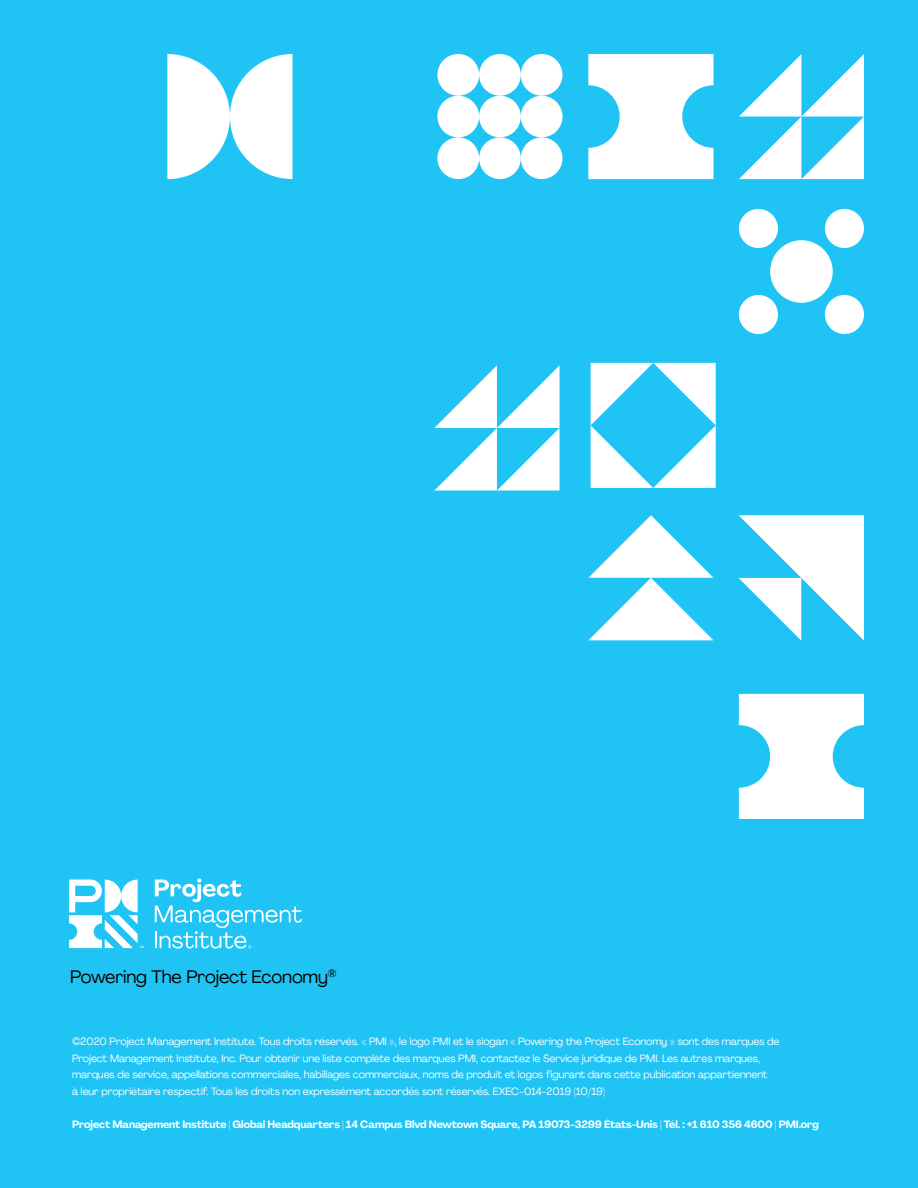
<style>
.page{position:relative;width:918px;height:1188px;background:#20c4f4}
.page>*{position:absolute;margin:0;border:0;box-sizing:border-box;transform-origin:0 0}
.t1{font:18px "Agrandir";letter-spacing:-.01em;color:#000}
.t2{font:10.5px/16.5px "Agrandir";letter-spacing:-.01em;color:#fff}
.t3{font:700 10.5px "Agrandir";letter-spacing:-.01em;color:#fff}
</style>
<div class="page">
<svg style="left:588px;top:515px;width:126px;height:125px"></svg>
<svg style="left:167px;top:54px;width:126px;height:125px"></svg>
<svg style="left:588px;top:54px;width:126px;height:125px"></svg>
<svg style="left:739px;top:694px;width:125px;height:125px"></svg>
<svg style="left:739px;top:54px;width:125px;height:125px"></svg>
<svg style="left:434px;top:365px;width:126px;height:126px"></svg>
<svg style="left:739px;top:515px;width:125px;height:126px"></svg>
<div style="left:770px;top:240px;width:63px;height:63px;background:#fff;border-radius:50%"></div>
<div style="left:825px;top:209px;width:39px;height:39px;background:#fff;border-radius:50%"></div>
<div style="left:739px;top:209px;width:39px;height:39px;background:#fff;border-radius:50%"></div>
<div style="left:825px;top:295px;width:39px;height:39px;background:#fff;border-radius:50%"></div>
<div style="left:739px;top:295px;width:39px;height:39px;background:#fff;border-radius:50%"></div>
<svg style="left:591px;top:363px;width:125px;height:125px"></svg>
<div style="left:437px;top:54px;width:42px;height:42px;background:#fff;border-radius:50%"></div>
<div style="left:479px;top:54px;width:42px;height:42px;background:#fff;border-radius:50%"></div>
<div style="left:521px;top:54px;width:42px;height:42px;background:#fff;border-radius:50%"></div>
<div style="left:437px;top:96px;width:42px;height:41px;background:#fff;border-radius:50%"></div>
<div style="left:479px;top:96px;width:42px;height:41px;background:#fff;border-radius:50%"></div>
<div style="left:521px;top:96px;width:42px;height:41px;background:#fff;border-radius:50%"></div>
<div style="left:437px;top:137px;width:42px;height:42px;background:#fff;border-radius:50%"></div>
<div style="left:479px;top:137px;width:42px;height:42px;background:#fff;border-radius:50%"></div>
<div style="left:521px;top:137px;width:42px;height:42px;background:#fff;border-radius:50%"></div>
<svg style="left:69px;top:880px;width:75px;height:68px"></svg>
<svg style="left:155px;top:878px;width:147px;height:71px"></svg>
<h1 class="t1" style="left:70px;top:966px;width:268px">Powering The Project Economy<sup>®</sup></h1>
<p class="t2" style="left:72px;top:1033px;width:709px">©2020 Project Management Institute. Tous droits réservés. « PMI », le logo PMI et le slogan « Powering the Project Economy » sont des marques de Project Management Institute, Inc. Pour obtenir une liste complète des marques PMI, contactez le Service juridique de PMI. Les autres marques, marques de service, appellations commerciales, habillages commerciaux, noms de produit et logos figurant dans cette publication appartiennent<br>à leur propriétaire respectif. Tous les droits non expressément accordés sont réservés. EXEC-014-2019 (10/19)</p>
<p class="t3" style="left:72px;top:1118px;width:748px">Project Management Institute | Global Headquarters | 14 Campus Blvd Newtown Square, PA 19073-3299 États-Unis | Tél. : +1 610 356 4600 | PMI.org</p>
</div>
